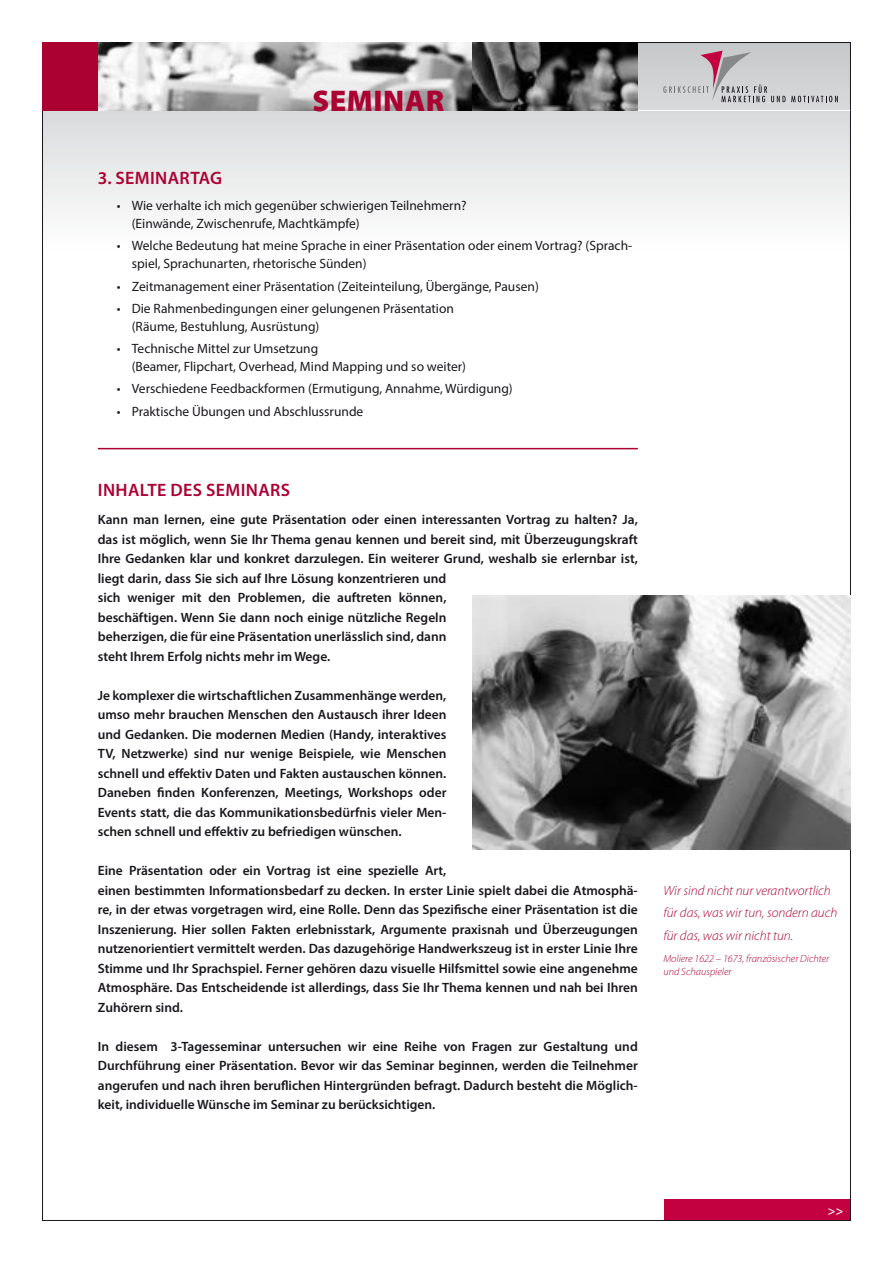
<style>
.page{position:relative;width:893px;height:1263px;background:#fff}
.page>*{position:absolute;margin:0;border:0;box-sizing:border-box;transform-origin:0 0}
.t1{font:900 30px "Myriad Pro";letter-spacing:.02em;color:#ab0132}
.t2{font:600 18px "Myriad Pro";letter-spacing:.02em;color:#ab0132}
.t3{font:600 13.5px/19.5px "Myriad Pro";color:#1a171c}
.t4{font:13.5px/18px "Myriad Pro";color:#1a171c}
.t5{font:italic 300 13.5px/22.5px "Myriad Pro";color:#ab0132}
.t6{font:600 12.75px "Myriad Pro";color:#fff}
.t7{font:italic 300 10.5px/13.5px "Myriad Pro";color:#ab0132}
</style>
<div class="page">
<div style="left:43px;top:43px;width:807px;height:210px;background:linear-gradient(to bottom,#c7c8ca,#fff)"></div>
<div style="left:664px;top:1198px;width:186px;height:22px;background:#c30040"></div>
<img style="left:472px;top:596px;width:378px;height:254px">
<hr style="left:98px;top:448px;width:540px;height:1px;background:#ab0132">
<img style="left:98px;top:43px;width:540px;height:68px">
<div style="left:43px;top:43px;width:55px;height:68px;background:#ab0132"></div>
<svg style="left:663px;top:51px;width:175px;height:52px;background:#c5c0c4"></svg>
<hr style="left:638px;top:110px;width:212px;height:1px;background:#fff">
<h1 class="t1" style="left:312px;top:80px;width:133px">SEMINAR</h1>
<h2 class="t2" style="left:98px;top:166px;width:126px">3. Seminartag</h2>
<p class="t4" style="left:132px;top:196px;width:336px;text-indent:-15px">• Wie verhalte ich mich gegenüber schwierigen Teilnehmern? (Einwände, Zwischenrufe, Machtkämpfe)</p>
<p class="t4" style="left:132px;top:237px;width:502px;text-indent:-15px">• Welche Bedeutung hat meine Sprache in einer Präsentation oder einem Vortrag? (Sprach&shy;spiel, Sprachunarten, rhetorische Sünden)</p>
<p class="t4" style="left:117px;top:277px;width:423px">• Zeitmanagement einer Präsentation (Zeiteinteilung, Übergänge, Pausen)</p>
<p class="t4" style="left:132px;top:299px;width:324px;text-indent:-15px">• Die Rahmenbedingungen einer gelungenen Präsentation (Räume, Bestuhlung, Ausrüstung)</p>
<p class="t4" style="left:132px;top:339px;width:336px;text-indent:-15px">• Technische Mittel zur Umsetzung<br>(Beamer, Flipchart, Overhead, Mind Mapping und so weiter)</p>
<p class="t4" style="left:117px;top:380px;width:397px">• Verschiedene Feedbackformen (Ermutigung, Annahme, Würdigung)</p>
<p class="t4" style="left:117px;top:402px;width:248px">• Praktische Übungen und Abschlussrunde</p>
<h2 class="t2" style="left:98px;top:479px;width:192px">Inhalte des Seminars</h2>
<p class="t3" style="left:98px;top:509px;width:542px">Kann man lernen, eine gute Präsentation oder einen interessanten Vortrag zu halten? Ja, das ist möglich, wenn Sie Ihr Thema genau kennen und bereit sind, mit Überzeugungskraft Ihre Gedanken klar und konkret darzulegen. Ein weiterer Grund, weshalb sie erlernbar ist, liegt darin, dass Sie sich auf Ihre Lösung konzentrieren und<br>sich weniger mit den Problemen, die auftreten können,<br>beschäftigen. Wenn Sie dann noch einige nützliche Regeln<br>beherzigen, die für eine Präsentation unerlässlich sind, dann<br>steht Ihrem Erfolg nichts mehr im Wege.</p>
<p class="t3" style="left:98px;top:685px;width:350px;text-align:justify">Je komplexer die wirtschaftlichen Zusammenhänge werden, umso mehr brauchen Menschen den Austausch ihrer Ideen und Gedanken. Die modernen Medien (Handy, interaktives TV, Netzwerke) sind nur wenige Beispiele, wie Menschen schnell und effektiv Daten und Fakten austauschen können.<br>Daneben finden Konferenzen, Meetings, Workshops oder Events statt, die das Kommunikationsbedürfnis vieler Men&shy;schen schnell und effektiv zu befriedigen wünschen.</p>
<p class="t3" style="left:98px;top:860px;width:542px">Eine Präsentation oder ein Vortrag ist eine spezielle Art,<br>einen bestimmten Informationsbedarf zu decken. In erster Linie spielt dabei die Atmosphä&shy;re, in der etwas vorgetragen wird, eine Rolle. Denn das Spezifische einer Präsentation ist die Inszenierung. Hier sollen Fakten erlebnisstark, Argumente praxisnah und Überzeugungen nutzenorientiert vermittelt werden. Das dazugehörige Handwerkszeug ist in erster Linie Ihre Stimme und Ihr Sprachspiel. Ferner gehören dazu visuelle Hilfsmittel sowie eine angenehme Atmosphäre. Das Entscheidende ist allerdings, dass Sie Ihr Thema kennen und nah bei Ihren Zuhörern sind.</p>
<p class="t3" style="left:98px;top:1036px;width:542px;text-align:justify">In diesem 3-Tagesseminar untersuchen wir eine Reihe von Fragen zur Gestaltung und -Durchführung einer Präsentation. Bevor wir das Seminar beginnen, werden die Teilnehmer angerufen und nach ihren beruflichen Hintergründen befragt. Dadurch besteht die Möglich&shy;keit, individuelle Wünsche im Seminar zu berücksichtigen.</p>
<p class="t5" style="left:663px;top:879px;width:175px">Wir sind nicht nur verantwortlich für das, was wir tun, sondern auch für das, was wir nicht tun.</p>
<p class="t7" style="left:663px;top:951px;width:167px">Moliere 1622 – 1673, französischer Dichter und Schauspieler</p>
<p class="t6" style="left:828px;top:1202px;width:17px">&gt;&gt;</p>
</div>
